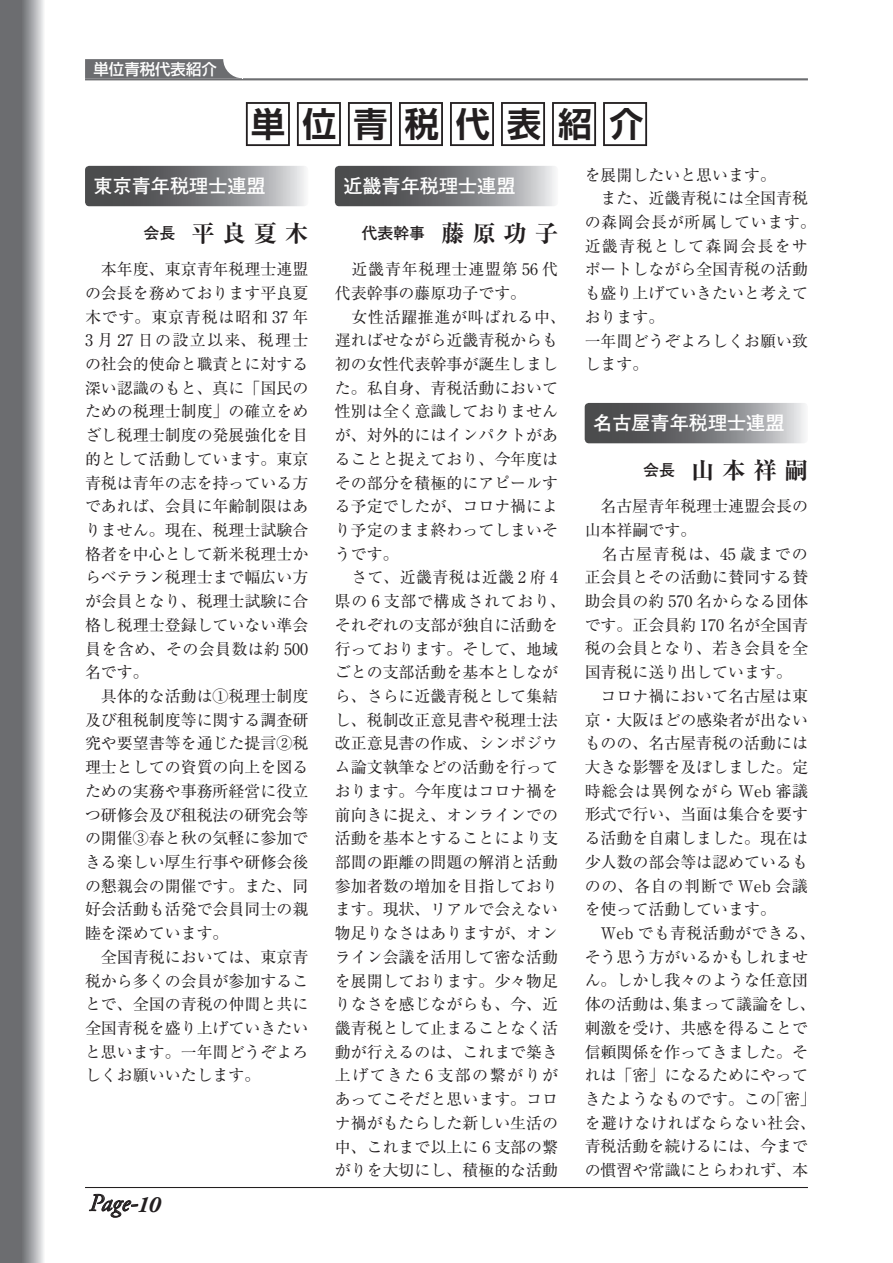
<style>
.page{position:relative;width:893px;height:1263px;background:#fff}
.page>*{position:absolute;margin:0;border:0;box-sizing:border-box;transform-origin:0 0}
.t1{font:700 34.05px "Shin Go Pr 6 N De";letter-spacing:.505em;color:#231f20}
.t2{font:italic 24.45px "Adobe Garamond Pro";color:#231f20}
.t3{font:700 expanded 23.4px "Ryumin Pr 6 N";letter-spacing:.335em;color:#231f20}
.t4{font:700 19.2px "Futo Go B101 Pro";color:#fff}
.t5{font:15.9px/23.7px "Ryumin Pr 6 N";color:#231f20}
.t6{font:700 15.9px "Futo Go B101 Pro";color:#231f20}
.t7{font:500 15.45px "Shin Go Pr 6 N";color:#fff}
.s1{font-family:"Futo Go B101 Pro";font-stretch:normal;font-size:15.9px}
.s2{font-weight:700;font-size:23.4px}
.s3{font-family:"Ryumin Pr 6 N";font-stretch:expanded;font-size:23.4px}
</style>
<div class="page">
<svg style="left:0;top:0;width:44px;height:1263px;background:#8c8d90"></svg>
<hr style="left:85px;top:78px;width:723px;height:2px;background:#6c6d70">
<svg style="left:85px;top:59px;width:158px;height:20px;background:#7c7d7f"></svg>
<svg style="left:85px;top:166px;width:220px;height:40px;background:#7c7d7f"></svg>
<svg style="left:335px;top:166px;width:220px;height:40px;background:#7c7d7f"></svg>
<svg style="left:585px;top:403px;width:220px;height:40px;background:#7c7d7f"></svg>
<svg style="left:246px;top:102px;width:44px;height:44px"></svg>
<svg style="left:297px;top:102px;width:44px;height:44px"></svg>
<svg style="left:348px;top:102px;width:44px;height:44px"></svg>
<svg style="left:399px;top:102px;width:44px;height:44px"></svg>
<svg style="left:450px;top:102px;width:44px;height:44px"></svg>
<svg style="left:501px;top:102px;width:44px;height:44px"></svg>
<svg style="left:552px;top:102px;width:44px;height:44px"></svg>
<svg style="left:603px;top:102px;width:44px;height:44px"></svg>
<svg style="left:89px;top:1194px;width:49px;height:23px"></svg>
<hr style="left:85px;top:1187px;width:723px;height:1px;background:#231f20">
<p class="t7" style="left:94px;top:57px;width:125px">単位青税代表紹介</p>
<h1 class="t1" style="left:251px;top:96px;width:394px">単位青税代表紹介</h1>
<p class="t4" style="left:94px;top:171px;width:174px">東京青年税理士連盟</p>
<h3 class="t3" style="left:144px;top:215px;width:166px"><span class="s1">会長　</span>平良夏木</h3>
<p class="t5" style="left:85px;top:256px;width:225px">　本年度、東京青年税理士連盟の会長を務めております平良夏木です。東京青税は昭和 37 年<br>3 月 27 日の設立以来、税理士の社会的使命と職責とに対する深い認識のもと、真に「国民のための税理士制度」の確立をめざし税理士制度の発展強化を目的として活動しています。東京青税は青年の志を持っている方であれば、会員に年齢制限はありません。現在、税理士試験合格者を中心として新米税理士からベテラン税理士まで幅広い方が会員となり、税理士試験に合格し税理士登録していない準会員を含め、その会員数は約 500名です。<br>　具体的な活動は①税理士制度及び租税制度等に関する調査研究や要望書等を通じた提言②税理士としての資質の向上を図るための実務や事務所経営に役立つ研修会及び租税法の研究会等の開催③春と秋の気軽に参加できる楽しい厚生行事や研修会後の懇親会の開催です。また、同好会活動も活発で会員同士の親睦を深めています。<br>　全国青税においては、東京青税から多くの会員が参加することで、全国の青税の仲間と共に全国青税を盛り上げていきたいと思います。一年間どうぞよろしくお願いいたします。</p>
<h2 class="t2" style="left:89px;top:1188px;width:72px">Page-<span class="s2">10</span></h2>
<p class="t4" style="left:343px;top:171px;width:174px">近畿青年税理士連盟</p>
<p class="t6" style="left:361px;top:220px;width:198px">代表幹事　<span class="s3">藤原功子</span></p>
<p class="t5" style="left:335px;top:256px;width:233px">　近畿青年税理士連盟第 56 代代表幹事の藤原功子です。<br>　女性活躍推進が叫ばれる中、遅ればせながら近畿青税からも初の女性代表幹事が誕生しました。私自身、青税活動において性別は全く意識しておりませんが、対外的にはインパクトがあることと捉えており、今年度はその部分を積極的にアピールする予定でしたが、コロナ禍により予定のまま終わってしまいそうです。<br>　さて、近畿青税は近畿 2 府 4県の 6 支部で構成されており、それぞれの支部が独自に活動を行っております。そして、地域ごとの支部活動を基本としながら、さらに近畿青税として集結し、税制改正意見書や税理士法改正意見書の作成、シンポジウム論文執筆などの活動を行っております。今年度はコロナ禍を前向きに捉え、オンラインでの活動を基本とすることにより支部間の距離の問題の解消と活動参加者数の増加を目指しております。現状、リアルで会えない物足りなさはありますが、オンライン会議を活用して密な活動を展開しております。少々物足りなさを感じながらも、今、近畿青税として止まることなく活動が行えるのは、これまで築き上げてきた 6 支部の繋がりがあってこそだと思います。コロナ禍がもたらした新しい生活の中、これまで以上に 6 支部の繋がりを大切にし、積極的な活動</p>
<p class="t5" style="left:585px;top:162px;width:233px">を展開したいと思います。<br>　また、近畿青税には全国青税の森岡会長が所属しています。近畿青税として森岡会長をサポートしながら全国青税の活動も盛り上げていきたいと考えております。<br>一年間どうぞよろしくお願い致します。</p>
<p class="t4" style="left:593px;top:408px;width:193px">名古屋青年税理士連盟</p>
<h3 class="t3" style="left:643px;top:452px;width:166px"><span class="s1">会長　</span>山本祥嗣</h3>
<p class="t5" style="left:585px;top:494px;width:233px">　名古屋青年税理士連盟会長の山本祥嗣です。<br>　名古屋青税は、45 歳までの正会員とその活動に賛同する賛助会員の約 570 名からなる団体です。正会員約 170 名が全国青税の会員となり、若き会員を全国青税に送り出しています。<br>　コロナ禍において名古屋は東京・大阪ほどの感染者が出ないものの、名古屋青税の活動には大きな影響を及ぼしました。定時総会は異例ながら Web 審議形式で行い、当面は集合を要する活動を自粛しました。現在は少人数の部会等は認めているものの、各自の判断で Web 会議を使って活動しています。　Web でも青税活動ができる、そう思う方がいるかもしれません。しかし我々のような任意団体の活動は、集まって議論をし、刺激を受け、共感を得ることで信頼関係を作ってきました。それは「密」になるためにやってきたようなものです。この「密」を避けなければならない社会、青税活動を続けるには、今までの慣習や常識にとらわれず、本</p>
</div>
